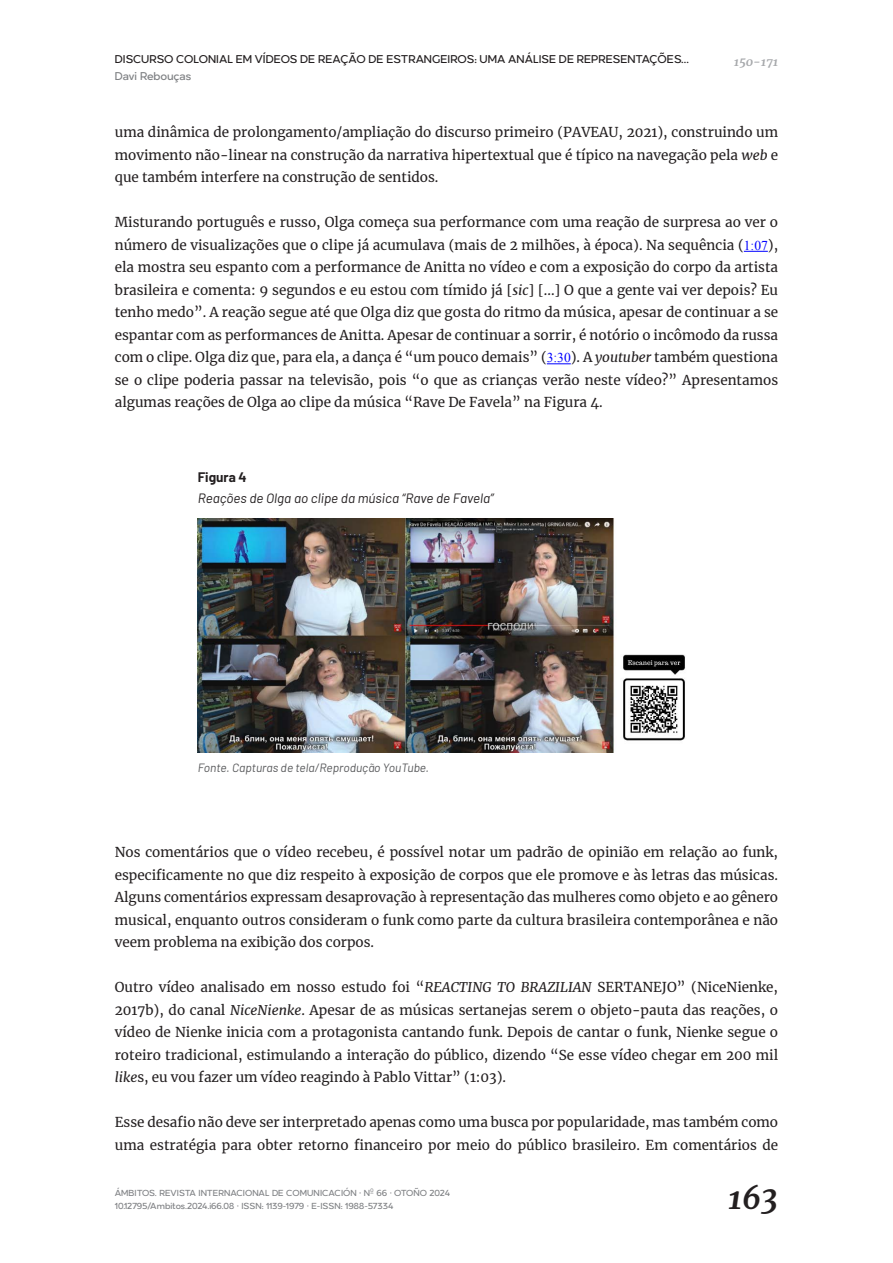
<style>
.page{position:relative;width:893px;height:1263px;background:#fff}
.page>*{position:absolute;margin:0;border:0;box-sizing:border-box;transform-origin:0 0}
.t1{font:italic 700 31.8px "Merriweather";color:#231f20}
.t2{font:13.5px/22.5px "Merriweather";color:#231f20;text-align:justify}
.t3{font:13.5px "Romagna";color:#231f20}
.t4{font:italic 13.5px "Barlow";color:#231f20}
.t5{font:13.5px "Romagna";letter-spacing:-.01em;color:#808285}
.t6{font:700 13.5px "Barlow";color:#231f20}
.t7{font:italic 12px "Barlow";color:#58595b}
.t8{font:italic 700 12px "Merriweather";color:#a7a9ac}
.t9{font:10.5px/13.5px "Romagna";color:#808285}
.s1{font-style:italic}
.s2{font-family:"Times New Roman";color:#00f}
.s3{font-family:"Barlow"}
</style>
<div class="page">
<svg style="left:744px;top:251px;width:24px;height:1px"></svg>
<svg style="left:547px;top:363px;width:24px;height:1px"></svg>
<img style="left:198px;top:519px;width:487px;height:233px">
<p class="t3" style="left:115px;top:53px;width:92px">DISCURSO COLONIA</p>
<p class="t3" style="left:227px;top:53px;width:48px">L EM VÍDEOS</p>
<p class="t3" style="left:300px;top:53px;width:314px">DE REAÇÃO DE ESTRANGEI ROS: UMA ANÁLISE DE REPRESENTA</p>
<p class="t3" style="left:650px;top:53px;width:41px">ÇÕES...</p>
<p class="t5" style="left:115px;top:69px;width:78px">DAVI REBOUÇAS</p>
<p class="t8" style="left:734px;top:53px;width:46px">150-171</p>
<p class="t2" style="left:115px;top:121px;width:665px">uma dinâmica de prolongamento/ampliação do discurso primeiro (PAVEAU, 2021), construindo um movimento não-linear na construção da narrativa hipertextual que é típico na navegação pela <span class="s1">web</span> e que também interfere na construção de sentidos.</p>
<p class="t2" style="left:115px;top:211px;width:665px">Misturando português e russo, Olga começa sua performance com uma reação de surpresa ao ver o número de visualizações que o clipe já acumulava (mais de 2 milhões, à época). Na sequência (<span class="s2">1:07</span>), ela mostra seu espanto com a performance de Anitta no vídeo e com a exposição do corpo da artista brasileira e comenta: 9 segundos e eu estou com tímido já [<span class="s1">sic</span>] [...] O que a gente vai ver depois? Eu tenho medo”. A reação segue até que Olga diz que gosta do ritmo da música, apesar de continuar a se espantar com as performances de Anitta. Apesar de continuar a sorrir, é notório o incômodo da russa com o clipe. Olga diz que, para ela, a dança é “um pouco demais” (<span class="s2">3:30</span>). A <span class="s1">youtuber</span> também questiona se o clipe poderia passar na televisão, pois “o que as crianças verão neste vídeo?” Apresentamos algumas reações de Olga ao clipe da música “Rave De Favela” na Figura 4.</p>
<p class="t6" style="left:198px;top:467px;width:50px">Figura 4</p>
<p class="t4" style="left:198px;top:488px;width:298px">Reações de Olga ao clipe da música “Rave de Favela”</p>
<p class="t7" style="left:198px;top:758px;width:233px">Fonte. Capturas de tela/Reprodução YouTube.</p>
<p class="t2" style="left:115px;top:841px;width:665px">Nos comentários que o vídeo recebeu, é possível notar um padrão de opinião em relação ao funk, especificamente no que diz respeito à exposição de corpos que ele promove e às letras das músicas.<br>Alguns comentários expressam desaprovação à representação das mulheres como objeto e ao gênero musical, enquanto outros consideram o funk como parte da cultura brasileira contemporânea e não veem problema na exibição dos corpos.</p>
<p class="t2" style="left:115px;top:976px;width:665px">Outro vídeo analisado em nosso estudo foi “<span class="s1">REACTING TO BRAZILIAN</span> SERTANEJO” (NiceNienke, 2017b), do canal <span class="s1">NiceNienke</span>. Apesar de as músicas sertanejas serem o objeto-pauta das reações, o vídeo de Nienke inicia com a protagonista cantando funk. Depois de cantar o funk, Nienke segue o roteiro tradicional, estimulando a interação do público, dizendo “Se esse vídeo chegar em 200 mil <span class="s1">like</span>s, eu vou fazer um vídeo reagindo à Pablo Vittar” (1:03).</p>
<p class="t2" style="left:115px;top:1111px;width:665px">Esse desafio não deve ser interpretado apenas como uma busca por popularidade, mas também como uma estratégia para obter retorno financeiro por meio do público brasileiro. Em comentários de</p>
<p class="t9" style="left:115px;top:1186px;width:337px">ÁM BITOS. REVISTA INTERNACIONAL DE COMU NICACIÓN <span class="s3">·</span> N<span class="s3">º</span> 66 <span class="s3">·</span> OTOÑO 2024<br>10.12795/AMBITOS.2024.I66.08 <span class="s3">·</span> ISSN: 1139-1979 <span class="s3">·</span> E-ISSN: 1988-57334</p>
<h1 class="t1" style="left:728px;top:1176px;width:52px">163</h1>
</div>
